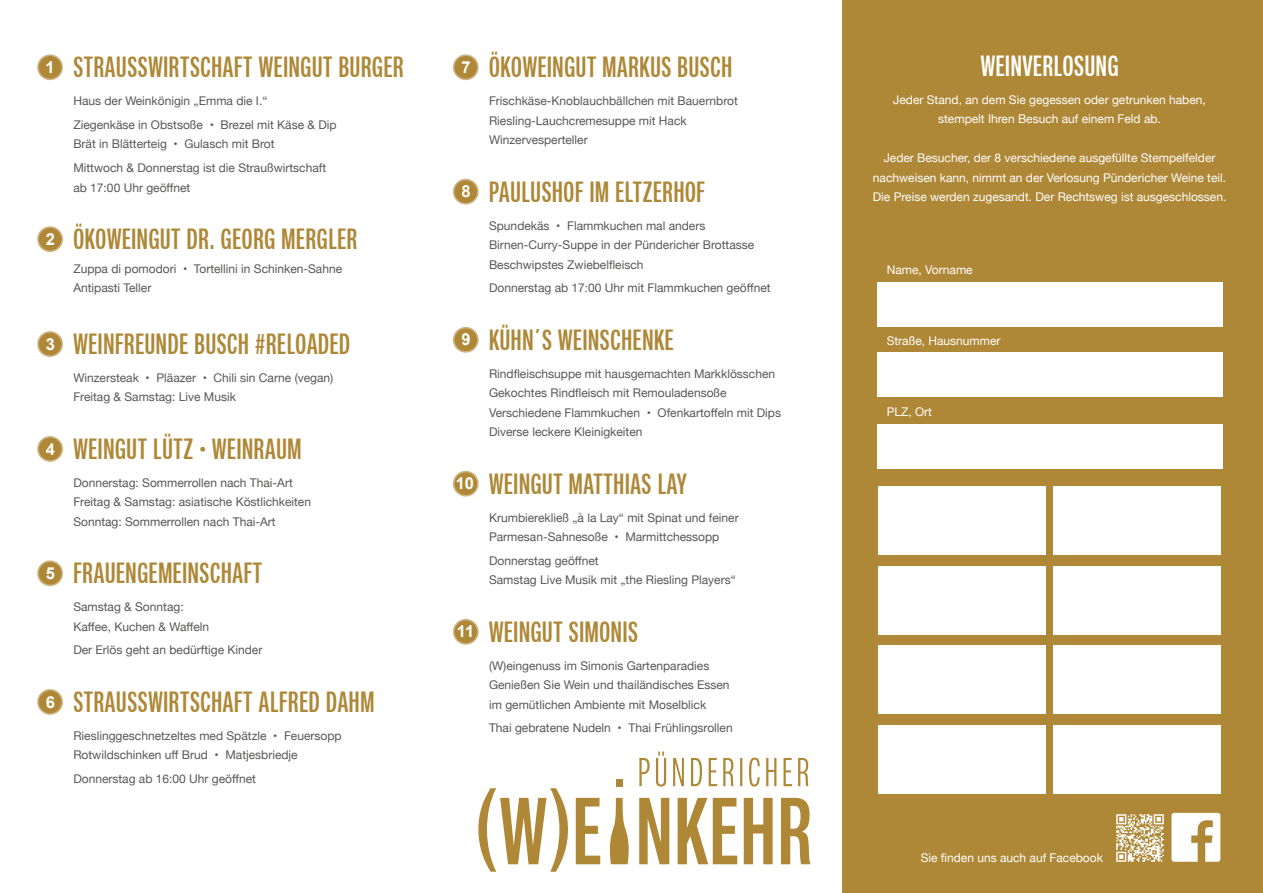
<style>
.page{position:relative;width:1263px;height:893px;background:#fff}
.page>*{position:absolute;margin:0;border:0;box-sizing:border-box;transform-origin:0 0}
.t1{font:28.5px "Neue Helvetica Pro 69 Cm Md";letter-spacing:.025em;color:#ae8837}
.t2{font:28.5px "Neue Helvetica Pro 69 Cm Md";letter-spacing:.025em;color:#fff}
.t3{font:700 16.5px "Arial";color:#fff}
.t4{font:12px/19.5px "Helvetica Neue";color:#575756}
.t5{font:12px/19.5px "Helvetica Neue";color:#fff;text-align:center}
</style>
<div class="page">
<div style="left:38px;top:55px;width:24px;height:24px;background:#ae8837;border-radius:50%"></div>
<div style="left:37px;top:54px;width:26px;height:26px;border:2px solid #ceb585;border-radius:50%"></div>
<div style="left:38px;top:561px;width:24px;height:24px;background:#ae8837;border-radius:50%"></div>
<div style="left:37px;top:560px;width:26px;height:26px;border:2px solid #ceb585;border-radius:50%"></div>
<div style="left:38px;top:227px;width:24px;height:24px;background:#ae8837;border-radius:50%"></div>
<div style="left:37px;top:226px;width:26px;height:26px;border:2px solid #ceb585;border-radius:50%"></div>
<div style="left:38px;top:690px;width:24px;height:24px;background:#ae8837;border-radius:50%"></div>
<div style="left:37px;top:689px;width:26px;height:26px;border:2px solid #ceb585;border-radius:50%"></div>
<div style="left:38px;top:332px;width:24px;height:24px;background:#ae8837;border-radius:50%"></div>
<div style="left:37px;top:331px;width:26px;height:26px;border:2px solid #ceb585;border-radius:50%"></div>
<div style="left:38px;top:437px;width:24px;height:24px;background:#ae8837;border-radius:50%"></div>
<div style="left:37px;top:436px;width:26px;height:26px;border:2px solid #ceb585;border-radius:50%"></div>
<div style="left:454px;top:328px;width:24px;height:24px;background:#ae8837;border-radius:50%"></div>
<div style="left:453px;top:327px;width:26px;height:26px;border:2px solid #ceb585;border-radius:50%"></div>
<div style="left:454px;top:472px;width:24px;height:24px;background:#ae8837;border-radius:50%"></div>
<div style="left:453px;top:471px;width:26px;height:26px;border:2px solid #ceb585;border-radius:50%"></div>
<div style="left:454px;top:55px;width:24px;height:24px;background:#ae8837;border-radius:50%"></div>
<div style="left:453px;top:54px;width:26px;height:26px;border:2px solid #ceb585;border-radius:50%"></div>
<div style="left:454px;top:620px;width:24px;height:24px;background:#ae8837;border-radius:50%"></div>
<div style="left:453px;top:619px;width:26px;height:26px;border:2px solid #ceb585;border-radius:50%"></div>
<div style="left:454px;top:180px;width:24px;height:24px;background:#ae8837;border-radius:50%"></div>
<div style="left:453px;top:179px;width:26px;height:26px;border:2px solid #ceb585;border-radius:50%"></div>
<div style="left:842px;top:0;width:421px;height:893px;background:#ae8837"></div>
<div style="left:877px;top:282px;width:345px;height:45px;background:#fff"></div>
<div style="left:877px;top:352px;width:345px;height:45px;background:#fff"></div>
<div style="left:877px;top:424px;width:345px;height:44px;background:#fff"></div>
<div style="left:878px;top:725px;width:167px;height:69px;background:#fff"></div>
<div style="left:878px;top:645px;width:167px;height:69px;background:#fff"></div>
<div style="left:878px;top:566px;width:167px;height:68px;background:#fff"></div>
<div style="left:878px;top:486px;width:167px;height:69px;background:#fff"></div>
<div style="left:1053px;top:725px;width:168px;height:69px;background:#fff"></div>
<div style="left:1053px;top:645px;width:168px;height:69px;background:#fff"></div>
<div style="left:1053px;top:566px;width:168px;height:68px;background:#fff"></div>
<div style="left:1053px;top:486px;width:168px;height:69px;background:#fff"></div>
<svg style="left:478px;top:751px;width:332px;height:121px"></svg>
<div style="left:616px;top:779px;width:7px;height:7px;background:#ae8837"></div>
<svg style="left:1171px;top:813px;width:49px;height:49px"></svg>
<svg style="left:1116px;top:814px;width:48px;height:48px"></svg>
<h2 class="t3" style="left:46px;top:56px;width:11px">1</h2>
<h2 class="t3" style="left:46px;top:228px;width:11px">2</h2>
<h2 class="t3" style="left:46px;top:333px;width:11px">3</h2>
<h2 class="t3" style="left:46px;top:438px;width:11px">4</h2>
<h2 class="t3" style="left:46px;top:562px;width:11px">5</h2>
<h2 class="t3" style="left:46px;top:691px;width:11px">6</h2>
<h1 class="t1" style="left:73px;top:50px;width:332px">STRAUSSWIRTSCHAFT WEINGUT BURGER</h1>
<p class="t4" style="left:73px;top:90px;width:265px;line-height:23.7px">Haus der Weinkönigin „Emma die I.“<br>Ziegenkäse in Obstsoße • Brezel mit Käse &amp; Dip</p>
<p class="t4" style="left:73px;top:133px;width:254px;line-height:23.7px">Brät in Blätterteig • Gulasch mit Brot<br>Mittwoch &amp; Donnerstag ist die Straußwirtschaft</p>
<p class="t4" style="left:73px;top:178px;width:118px">ab 17:00 Uhr geöffnet</p>
<h1 class="t1" style="left:73px;top:222px;width:285px">ÖKOWEINGUT DR. GEORG MERGLER</h1>
<p class="t4" style="left:73px;top:259px;width:270px">Zuppa di pomodori • Tortellini in Schinken-Sahne<br>Antipasti Teller</p>
<h1 class="t1" style="left:73px;top:327px;width:278px">WEINFREUNDE BUSCH #RELOADED</h1>
<p class="t4" style="left:73px;top:369px;width:261px">Winzersteak • Pläazer • Chili sin Carne (vegan)<br>Freitag &amp; Samstag: Live Musik</p>
<h1 class="t1" style="left:73px;top:432px;width:229px">WEINGUT LÜTZ <sup>•</sup> WEINRAUM</h1>
<p class="t4" style="left:73px;top:473px;width:239px">Donnerstag: Sommerrollen nach Thai-Art<br>Freitag &amp; Samstag: asiatische Köstlichkeiten<br>Sonntag: Sommerrollen nach Thai-Art</p>
<h1 class="t1" style="left:73px;top:556px;width:190px">FRAUENGEMEINSCHAFT</h1>
<p class="t4" style="left:73px;top:598px;width:137px">Samstag &amp; Sonntag:<br>Kaffee, Kuchen &amp; Waffeln</p>
<p class="t4" style="left:73px;top:641px;width:190px">Der Erlös geht an bedürftige Kinder</p>
<h1 class="t1" style="left:73px;top:685px;width:302px">STRAUSSWIRTSCHAFT ALFRED DAHM</h1>
<p class="t4" style="left:73px;top:726px;width:270px">Rieslinggeschnetzeltes med Spätzle • Feuersopp<br>Rotwildschinken uff Brud • Matjesbriedje</p>
<p class="t4" style="left:73px;top:770px;width:184px">Donnerstag ab 16:00 Uhr geöffnet</p>
<h2 class="t3" style="left:461px;top:56px;width:11px">7</h2>
<h2 class="t3" style="left:461px;top:181px;width:11px">8</h2>
<h2 class="t3" style="left:461px;top:329px;width:11px">9</h2>
<h2 class="t3" style="left:456px;top:473px;width:20px">10</h2>
<h2 class="t3" style="left:457px;top:621px;width:19px">11</h2>
<h1 class="t1" style="left:489px;top:50px;width:244px">ÖKOWEINGUT MARKUS BUSCH</h1>
<p class="t4" style="left:489px;top:92px;width:250px">Frischkäse-Knoblauchbällchen mit Bauernbrot<br>Riesling-Lauchcremesuppe mit Hack<br>Winzervesperteller</p>
<h1 class="t1" style="left:489px;top:175px;width:217px">PAULUSHOF IM ELTZERHOF</h1>
<p class="t4" style="left:489px;top:216px;width:267px">Spundekäs • Flammkuchen mal anders<br>Birnen-Curry-Suppe in der Pündericher Brottasse<br>Beschwipstes Zwiebelfleisch</p>
<p class="t4" style="left:489px;top:279px;width:283px">Donnerstag ab 17:00 Uhr mit Flammkuchen geöffnet</p>
<h1 class="t1" style="left:489px;top:323px;width:186px">KÜHN´S WEINSCHENKE</h1>
<p class="t4" style="left:489px;top:364px;width:293px">Rindfleischsuppe mit hausgemachten Markklösschen Gekochtes Rindfleisch mit Remouladensoße Verschiedene Flammkuchen • Ofenkartoffeln mit Dips Diverse leckere Kleinigkeiten</p>
<h1 class="t1" style="left:489px;top:467px;width:199px">WEINGUT MATTHIAS LAY</h1>
<p class="t4" style="left:489px;top:508px;width:251px">Krumbierekließ „à la Lay“ mit Spinat und feiner<br>Parmesan-Sahnesoße • Marmittchessopp</p>
<p class="t4" style="left:489px;top:551px;width:248px">Donnerstag geöffnet<br>Samstag Live Musik mit „the Riesling Players“</p>
<h1 class="t1" style="left:489px;top:615px;width:150px">WEINGUT SIMONIS</h1>
<p class="t4" style="left:489px;top:656px;width:242px">(W)eingenuss im Simonis Gartenparadies<br>Genießen Sie Wein und thailändisches Essen im gemütlichen Ambiente mit Moselblick</p>
<p class="t4" style="left:489px;top:719px;width:245px">Thai gebratene Nudeln • Thai Frühlingsrollen</p>
<h1 class="t2" style="left:981px;top:49px;width:139px">WEINVERLOSUNG</h1>
<p class="t5" style="left:893px;top:90px;width:314px">Jeder Stand, an dem Sie gegessen oder getrunken haben, stempelt Ihren Besuch auf einem Feld ab.</p>
<p class="t5" style="left:873px;top:149px;width:355px">Jeder Besucher, der 8 verschiedene ausgefüllte Stempelfelder nachweisen kann, nimmt an der Verlosung Pündericher Weine teil.<br>Die Preise werden zugesandt. Der Rechtsweg ist ausgeschlossen.</p>
<p class="t5" style="left:887px;top:261px;width:88px">Name, Vorname</p>
<p class="t5" style="left:887px;top:331px;width:115px">Straße, Hausnummer</p>
<p class="t5" style="left:887px;top:402px;width:47px">PLZ, Ort</p>
<p class="t5" style="left:921px;top:848px;width:184px">Sie finden uns auch auf Facebook</p>
</div>
